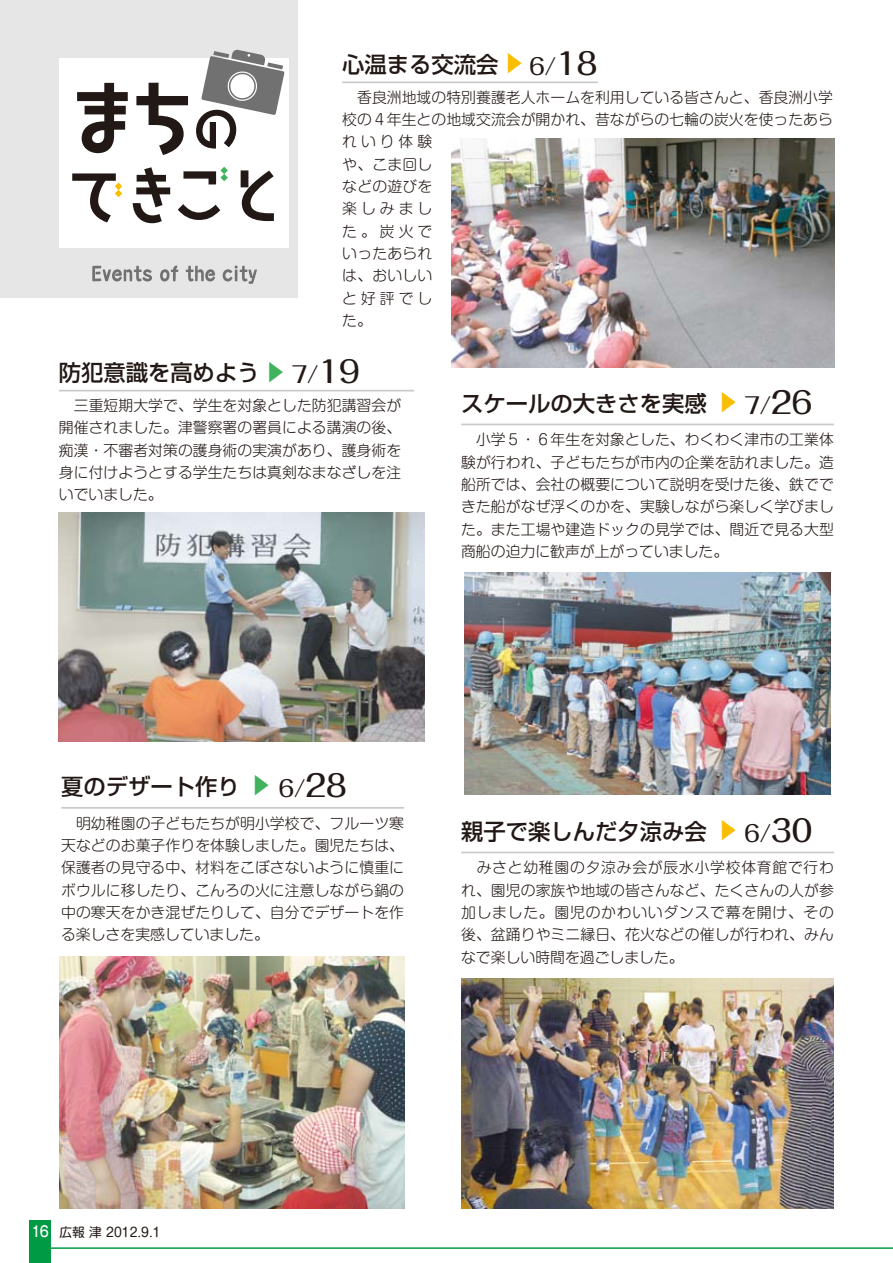
<style>
.page{position:relative;width:893px;height:1263px;background:#fff}
.page>*{position:absolute;margin:0;border:0;box-sizing:border-box;transform-origin:0 0}
.t1{font:500 22.5px "Folk Pro";color:#221815}
.t2{font:500 22.35px "Shin Go Pr 5";color:#221815}
.t3{font:500 22.35px "Shin Go Pr 5";color:#fabe00}
.t4{font:500 22.35px "Shin Go Pr 5";color:#41b25d}
.t5{font:300 14.85px/22.4px "Shin M Go Pro";letter-spacing:.005em;color:#221815;text-align:justify}
.t6{font:12.75px "Shin M Go Pro";color:#221815}
.s1{font-size:30px}
.s2{font-family:"Gothic MB101 Pr 5";font-weight:500;font-size:14.85px;color:#fff}
</style>
<div class="page">
<div style="left:30px;top:1220px;width:21px;height:43px;background:#094"></div>
<hr style="left:40px;top:1247px;width:853px;height:2px;background:#094">
<div style="left:0;top:0;width:298px;height:298px;background:#e6e6e6"></div>
<div style="left:60px;top:58px;width:229px;height:190px;background:#fff"></div>
<svg style="left:92px;top:266px;width:60px;height:15px"></svg>
<svg style="left:160px;top:265px;width:18px;height:16px"></svg>
<svg style="left:186px;top:266px;width:29px;height:15px"></svg>
<svg style="left:223px;top:266px;width:34px;height:18px"></svg>
<svg style="left:77px;top:83px;width:51px;height:70px"></svg>
<svg style="left:136px;top:83px;width:52px;height:72px"></svg>
<svg style="left:196px;top:49px;width:88px;height:100px"></svg>
<svg style="left:133px;top:167px;width:37px;height:56px"></svg>
<svg style="left:241px;top:170px;width:33px;height:51px"></svg>
<svg style="left:72px;top:173px;width:50px;height:49px"></svg>
<svg style="left:178px;top:167px;width:50px;height:53px"></svg>
<img style="left:451px;top:138px;width:383px;height:230px">
<img style="left:59px;top:512px;width:366px;height:230px">
<img style="left:465px;top:572px;width:365px;height:222px">
<img style="left:59px;top:956px;width:345px;height:252px">
<img style="left:461px;top:978px;width:373px;height:230px">
<hr style="left:59px;top:390px;width:355px;height:1px;background:#c9caca">
<hr style="left:342px;top:81px;width:256px;height:2px;background:#c9caca">
<hr style="left:461px;top:852px;width:373px;height:1px;background:#c9caca">
<hr style="left:461px;top:424px;width:373px;height:1px;background:#c9caca">
<hr style="left:61px;top:807px;width:343px;height:2px;background:#c9caca">
<h2 class="t2" style="left:342px;top:46px;width:158px">心温まる交流会</h2>
<h1 class="t1" style="left:529px;top:47px;width:69px">6/<span class="s1">18</span></h1>
<h2 class="t3" style="left:532px;top:52px;width:24px;rotate:90deg">▲</h2>
<p class="t5" style="left:342px;top:84px;width:492px;text-align:left">　香良洲地域の特別養護老人ホームを利用している皆さんと、香良洲小学校の４年生との地域交流会が開かれ、昔ながらの七輪の炭火を使ったあられいり体験<br>や、こま回し<br>などの遊びを<br>楽しみまし<br>た。炭火で<br>いったあられ<br>は、おいしい<br>と好評でし<br>た。</p>
<h2 class="t2" style="left:59px;top:354px;width:202px">防犯意識を高めよう</h2>
<h1 class="t1" style="left:292px;top:355px;width:69px">7/<span class="s1">19</span></h1>
<h2 class="t4" style="left:294px;top:361px;width:24px;rotate:90deg">▲</h2>
<p class="t5" style="left:59px;top:393px;width:344px">　三重短期大学で、学生を対象とした防犯講習会が開催されました。津警察署の署員による講演の後、痴漢・不審者対策の護身術の実演があり、護身術を身に付けようとする学生たちは真剣なまなざしを注いでいました。</p>
<h2 class="t2" style="left:461px;top:385px;width:247px">スケールの大きさを実感</h2>
<h1 class="t1" style="left:744px;top:386px;width:69px">7/<span class="s1">26</span></h1>
<h2 class="t3" style="left:746px;top:391px;width:24px;rotate:90deg">▲</h2>
<p class="t5" style="left:461px;top:427px;width:374px">　小学５・６年生を対象とした、わくわく津市の工業体験が行われ、子どもたちが市内の企業を訪れました。造船所では、会社の概要について説明を受けた後、鉄でできた船がなぜ浮くのかを、実験しながら楽しく学びました。また工場や建造ドックの見学では、間近で見る大型商船の迫力に歓声が上がっていました。</p>
<h2 class="t2" style="left:61px;top:768px;width:180px">夏のデザート作り</h2>
<h1 class="t1" style="left:279px;top:770px;width:69px">6/<span class="s1">28</span></h1>
<h2 class="t4" style="left:279px;top:774px;width:24px;rotate:90deg">▲</h2>
<p class="t5" style="left:61px;top:810px;width:344px">　明幼稚園の子どもたちが明小学校で、フルーツ寒天などのお菓子作りを体験しました。園児たちは、保護者の見守る中、材料をこぼさないように慎重にボウルに移したり、こんろの火に注意しながら鍋の中の寒天をかき混ぜたりして、自分でデザートを作る楽しさを実感していました。</p>
<h2 class="t2" style="left:461px;top:813px;width:247px">親子で楽しんだ夕涼み会</h2>
<h1 class="t1" style="left:744px;top:814px;width:69px">6/<span class="s1">30</span></h1>
<h2 class="t3" style="left:746px;top:819px;width:24px;rotate:90deg">▲</h2>
<p class="t5" style="left:461px;top:855px;width:374px">　みさと幼稚園の夕涼み会が辰水小学校体育館で行われ、園児の家族や地域の皆さんなど、たくさんの人が参加しました。園児のかわいいダンスで幕を開け、その後、盆踊りやミニ縁日、花火などの催しが行われ、みんなで楽しい時間を過ごしました。</p>
<p class="t6" style="left:32px;top:1222px;width:130px"><span class="s2">16</span> 広報 津 2012.9.1</p>
</div>
